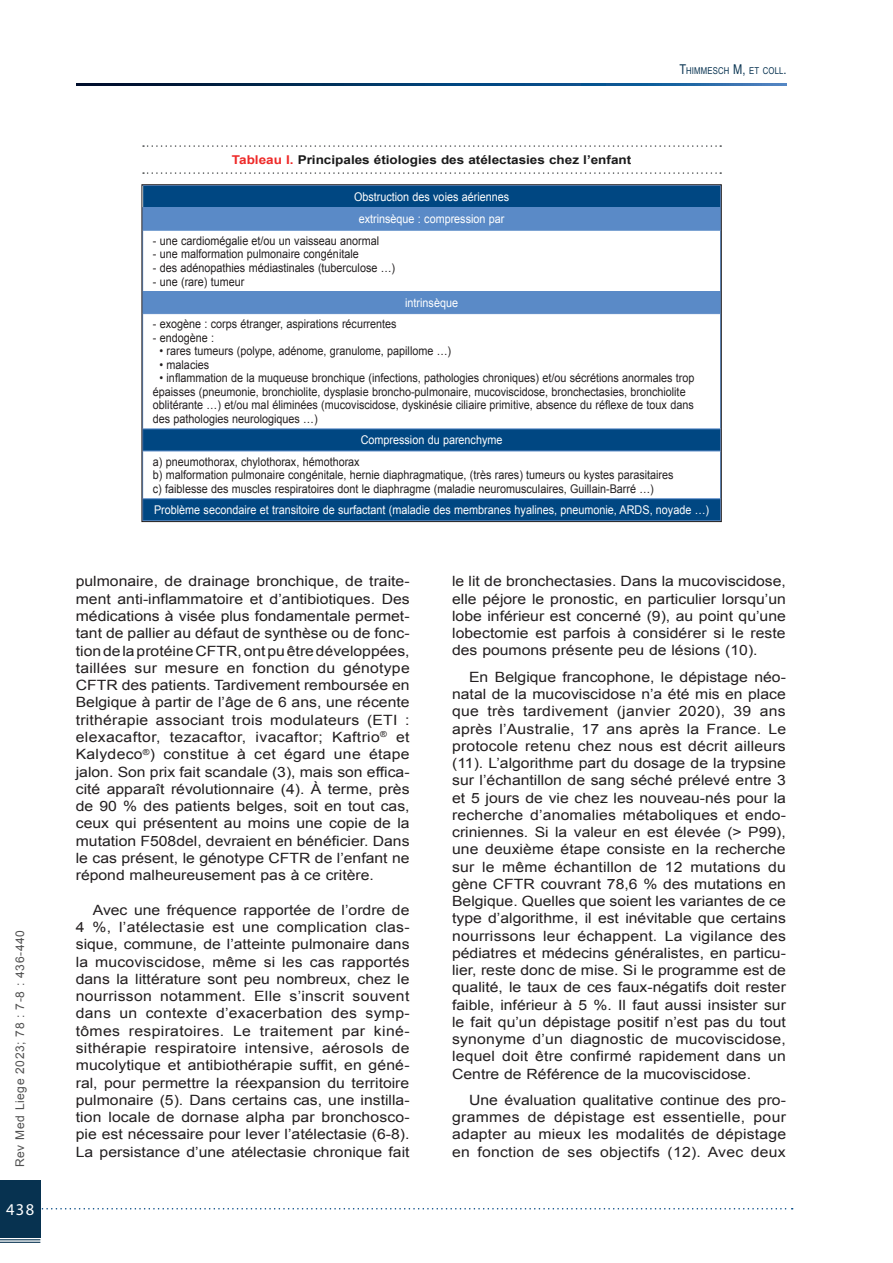
<style>
.page{position:relative;width:893px;height:1263px;background:#fff}
.page>*{position:absolute;margin:0;border:0;box-sizing:border-box;transform-origin:0 0}
.t1{font:16.5px "Myriad Pro";color:#fff}
.Texte_2020{font:14.1px/17.2px "Arial";color:#231f20;text-align:justify;scale:1.11 1}
.Légendes_Tab_et_Fig_2020{font:700 12.15px "Arial";color:#1a1a1a;scale:1.11 1}
.Tableau_Texte_2020{font:12px/13.5px "Arial";color:#231f20;scale:.9 1}
.Tableau_Texte_2020-2{font:12px "Arial";color:#fff;scale:.9 1}
.t2{font:12px "Arial";letter-spacing:.05em;color:#505050}
.t3{font:9.45px "Arial Narrow";letter-spacing:.015em;color:#073250}
.s1{font-size:13.5px}
.s2{color:#ee2928}
</style>
<div class="page">
<svg style="left:40px;top:1208px;width:753px;height:1px"></svg>
<div style="left:0;top:1180px;width:40px;height:57px;background:#073250"></div>
<hr style="left:0;top:1239px;width:40px;height:1px;background:#073250">
<hr style="left:0;top:1242px;width:40px;height:1px;background:#073250">
<svg style="left:77px;top:84px;width:710px;height:1px"></svg>
<svg style="left:143px;top:145px;width:578px;height:2px"></svg>
<svg style="left:143px;top:172px;width:578px;height:2px"></svg>
<div style="left:144px;top:186px;width:576px;height:334px;background:#004782"></div>
<div style="left:144px;top:208px;width:576px;height:22px;background:#5a8ac7"></div>
<svg style="left:144px;top:231px;width:576px;height:267px"></svg>
<hr style="left:142px;top:207px;width:579px;height:1px;background:#5a8ac7">
<hr style="left:142px;top:230px;width:579px;height:1px;background:#5a8ac7">
<hr style="left:142px;top:291px;width:579px;height:1px;background:#5a8ac7">
<hr style="left:142px;top:313px;width:579px;height:1px;background:#5a8ac7">
<hr style="left:142px;top:428px;width:579px;height:1px;background:#5a8ac7">
<hr style="left:142px;top:451px;width:579px;height:1px;background:#5a8ac7">
<hr style="left:142px;top:498px;width:579px;height:1px;background:#5a8ac7">
<p class="t2" style="left:12px;top:1167px;width:239px;rotate:-90deg">Rev Med Liege 2023; 78 : 7-8 : 436-440</p>
<p class="t1" style="left:6px;top:1199px;width:29px">438</p>
<p class="t3" style="left:679px;top:63px;width:109px"><span class="s1">T</span>HIMMESCH <span class="s1">M,</span> ET COLL<span class="s1">.</span></p>
<p class="Légendes_Tab_et_Fig_2020" style="left:232px;top:152px;width:361px"><span class="s2">Tableau I.</span> Principales étiologies des atélectasies chez l’enfant</p>
<p class="Tableau_Texte_2020-2" style="left:354px;top:189px;width:174px">Obstruction des voies aériennes</p>
<p class="Tableau_Texte_2020-2" style="left:359px;top:211px;width:163px">extrinsèque : compression par</p>
<p class="Tableau_Texte_2020" style="left:153px;top:234px;width:253px">- une cardiomégalie et/ou un vaisseau anormal</p>
<p class="Tableau_Texte_2020" style="left:153px;top:248px;width:230px">- une malformation pulmonaire congénitale</p>
<p class="Tableau_Texte_2020" style="left:153px;top:261px;width:271px">- des adénopathies médiastinales (tuberculose …)</p>
<p class="Tableau_Texte_2020" style="left:153px;top:275px;width:103px">- une (rare) tumeur</p>
<p class="Tableau_Texte_2020-2" style="left:405px;top:295px;width:60px">intrinsèque</p>
<p class="Tableau_Texte_2020" style="left:153px;top:317px;width:272px">- exogène : corps étranger, aspirations récurrentes</p>
<p class="Tableau_Texte_2020" style="left:153px;top:331px;width:70px">- endogène :</p>
<p class="Tableau_Texte_2020" style="left:159px;top:344px;width:325px">• rares tumeurs (polype, adénome, granulome, papillome …)</p>
<p class="Tableau_Texte_2020" style="left:159px;top:358px;width:57px">• malacies</p>
<p class="Tableau_Texte_2020" style="left:153px;top:371px;width:603px;text-indent:7px">• inflammation de la muqueuse bronchique (infections, pathologies chroniques) et/ou sécrétions anormales trop épaisses (pneumonie, bronchiolite, dysplasie broncho-pulmonaire, mucoviscidose, bronchectasies, bronchiolite oblitérante …) et/ou mal éliminées (mucoviscidose, dyskinésie ciliaire primitive, absence du réflexe de toux dans des pathologies neurologiques …)</p>
<p class="Tableau_Texte_2020-2" style="left:361px;top:432px;width:159px">Compression du parenchyme</p>
<p class="Tableau_Texte_2020" style="left:153px;top:455px;width:231px">a) pneumothorax, chylothorax, hémothorax</p>
<p class="Tableau_Texte_2020" style="left:153px;top:468px;width:580px">b) malformation pulmonaire congénitale, hernie diaphragmatique, (très rares) tumeurs ou kystes parasitaires c) faiblesse des muscles respiratoires dont le diaphragme (maladie neuromusculaires, Guillain-Barré …)</p>
<p class="Tableau_Texte_2020-2" style="left:154px;top:502px;width:618px">Problème secondaire et transitoire de surfactant (maladie des membranes hyalines, pneumonie, ARDS, noyade …)</p>
<p class="Texte_2020" style="left:76px;top:573px;width:302px">pulmonaire, de drainage bronchique, de traite&shy;ment anti-inflammatoire et d’antibiotiques. Des médications à visée plus fondamentale permet&shy;tant de pallier au défaut de synthèse ou de fonc&shy;tion de la protéine CFTR, ont pu être développées, taillées sur mesure en fonction du génotype CFTR des patients. Tardivement remboursée en Belgique à partir de l’âge de 6 ans, une récente trithérapie associant trois modulateurs (ETI : elexacaftor, tezacaftor, ivacaftor; Kaftrio<sup>®</sup> et Kalydeco<sup>®</sup>) constitue à cet égard une étape jalon. Son prix fait scandale (3), mais son effica&shy;cité apparaît révolutionnaire (4). À terme, près de 90 % des patients belges, soit en tout cas, ceux qui présentent au moins une copie de la mutation F508del, devraient en bénéficier. Dans le cas présent, le génotype CFTR de l’enfant ne répond malheureusement pas à ce critère.</p>
<p class="Texte_2020" style="left:76px;top:901px;width:302px;text-indent:17px">Avec une fréquence rapportée de l’ordre de 4 %, l’atélectasie est une complication clas&shy;sique, commune, de l’atteinte pulmonaire dans la mucoviscidose, même si les cas rapportés dans la littérature sont peu nombreux, chez le nourrisson notamment. Elle s’inscrit souvent dans un contexte d’exacerbation des symp&shy;tômes respiratoires. Le traitement par kiné&shy;sithérapie respiratoire intensive, aérosols de mucolytique et antibiothérapie suffit, en géné&shy;ral, pour permettre la réexpansion du territoire pulmonaire (5). Dans certains cas, une instilla&shy;tion locale de dornase alpha par bronchosco&shy;pie est nécessaire pour lever l’atélectasie (6-8).<br>La persistance d’une atélectasie chronique fait</p>
<p class="Texte_2020" style="left:452px;top:573px;width:302px">le lit de bronchectasies. Dans la mucoviscidose, elle péjore le pronostic, en particulier lorsqu’un lobe inférieur est concerné (9), au point qu’une lobectomie est parfois à considérer si le reste des poumons présente peu de lésions (10).</p>
<p class="Texte_2020" style="left:452px;top:668px;width:302px;text-indent:17px">En Belgique francophone, le dépistage néo&shy;natal de la mucoviscidose n’a été mis en place que très tardivement (janvier 2020), 39 ans après l’Australie, 17 ans après la France. Le protocole retenu chez nous est décrit ailleurs (11). L’algorithme part du dosage de la trypsine sur l’échantillon de sang séché prélevé entre 3 et 5 jours de vie chez les nouveau-nés pour la recherche d’anomalies métaboliques et endo&shy;criniennes. Si la valeur en est élevée (&gt; P99), une deuxième étape consiste en la recherche sur le même échantillon de 12 mutations du gène CFTR couvrant 78,6 % des mutations en Belgique. Quelles que soient les variantes de ce type d’algorithme, il est inévitable que certains nourrissons leur échappent. La vigilance des pédiatres et médecins généralistes, en particu&shy;lier, reste donc de mise. Si le programme est de qualité, le taux de ces faux-négatifs doit rester faible, inférieur à 5 %. Il faut aussi insister sur le fait qu’un dépistage positif n’est pas du tout synonyme d’un diagnostic de mucoviscidose, lequel doit être confirmé rapidement dans un Centre de Référence de la mucoviscidose.</p>
<p class="Texte_2020" style="left:452px;top:1091px;width:302px;text-indent:17px">Une évaluation qualitative continue des pro&shy;grammes de dépistage est essentielle, pour adapter au mieux les modalités de dépistage en fonction de ses objectifs (12). Avec deux</p>
</div>
